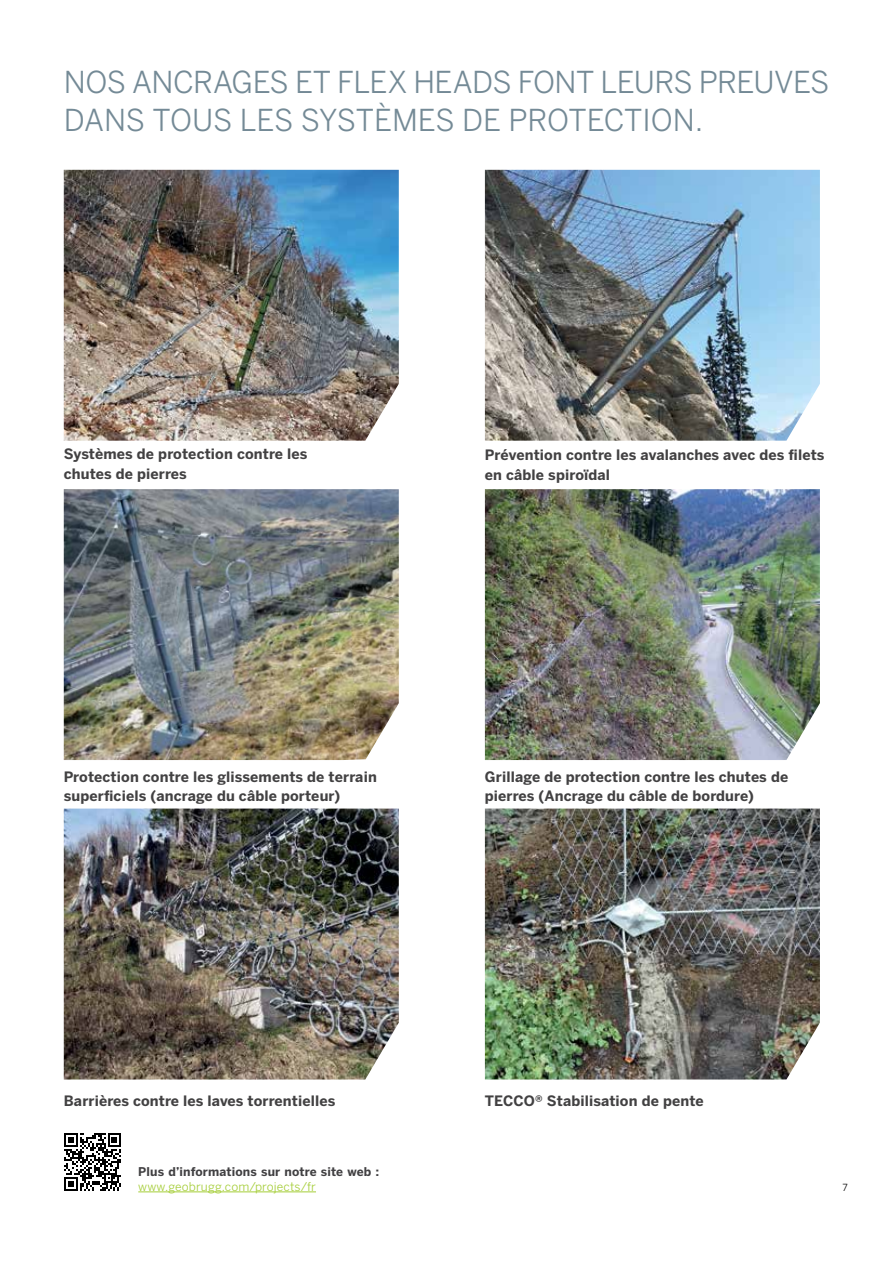
<style>
.page{position:relative;width:893px;height:1263px;background:#fff}
.page>*{position:absolute;margin:0;border:0;box-sizing:border-box;transform-origin:0 0}
.t1{font:30px/38.5px "Benton Sans";letter-spacing:-.015em;color:#748a96}
.t2{font:700 14.25px/19.2px "Benton Sans";letter-spacing:.01em;color:#424142}
.t3{font:700 12px "Benton Sans";letter-spacing:.01em;color:#414042}
.t4{font:12px "Benton Sans";letter-spacing:.01em;color:#a6ce39}
.t5{font:9.75px "Benton Sans";color:#000}
</style>
<div class="page">
<img style="left:64px;top:808px;width:335px;height:271px">
<img style="left:485px;top:808px;width:335px;height:271px">
<img style="left:64px;top:489px;width:335px;height:271px">
<img style="left:485px;top:170px;width:335px;height:271px">
<img style="left:64px;top:170px;width:335px;height:271px">
<img style="left:485px;top:489px;width:335px;height:271px">
<svg style="left:64px;top:1190px;width:55px;height:1px"></svg>
<svg style="left:64px;top:1133px;width:57px;height:57px"></svg>
<hr style="left:138px;top:1191px;width:178px;height:1px;background:#a6ce39">
<h1 class="t1" style="left:64px;top:62px;width:767px">NOS ANCRAGES ET FLEX HEADS FONT LEURS PREUVES<br>DANS TOUS LES SYSTÈMES DE PROTECTION.</h1>
<p class="t2" style="left:64px;top:444px;width:245px">Systèmes de protection contre les chutes de pierres</p>
<p class="t2" style="left:485px;top:445px;width:341px">Prévention contre les avalanches avec des filets en câble spiroïdal</p>
<p class="t2" style="left:64px;top:767px;width:315px">Protection contre les glissements de terrain superficiels (ancrage du câble porteur)</p>
<p class="t2" style="left:485px;top:767px;width:305px">Grillage de protection contre les chutes de pierres (Ancrage du câble de bordure)</p>
<p class="t2" style="left:64px;top:1091px;width:273px">Barrières contre les laves torrentielles</p>
<p class="t2" style="left:485px;top:1091px;width:220px">TECCO® Stabilisation de pente</p>
<p class="t3" style="left:138px;top:1164px;width:243px">Plus d’informations sur notre site web :</p>
<p class="t4" style="left:138px;top:1179px;width:179px">www.geobrugg.com/projects/fr</p>
<p class="t5" style="left:842px;top:1181px;width:7px">7</p>
</div>
